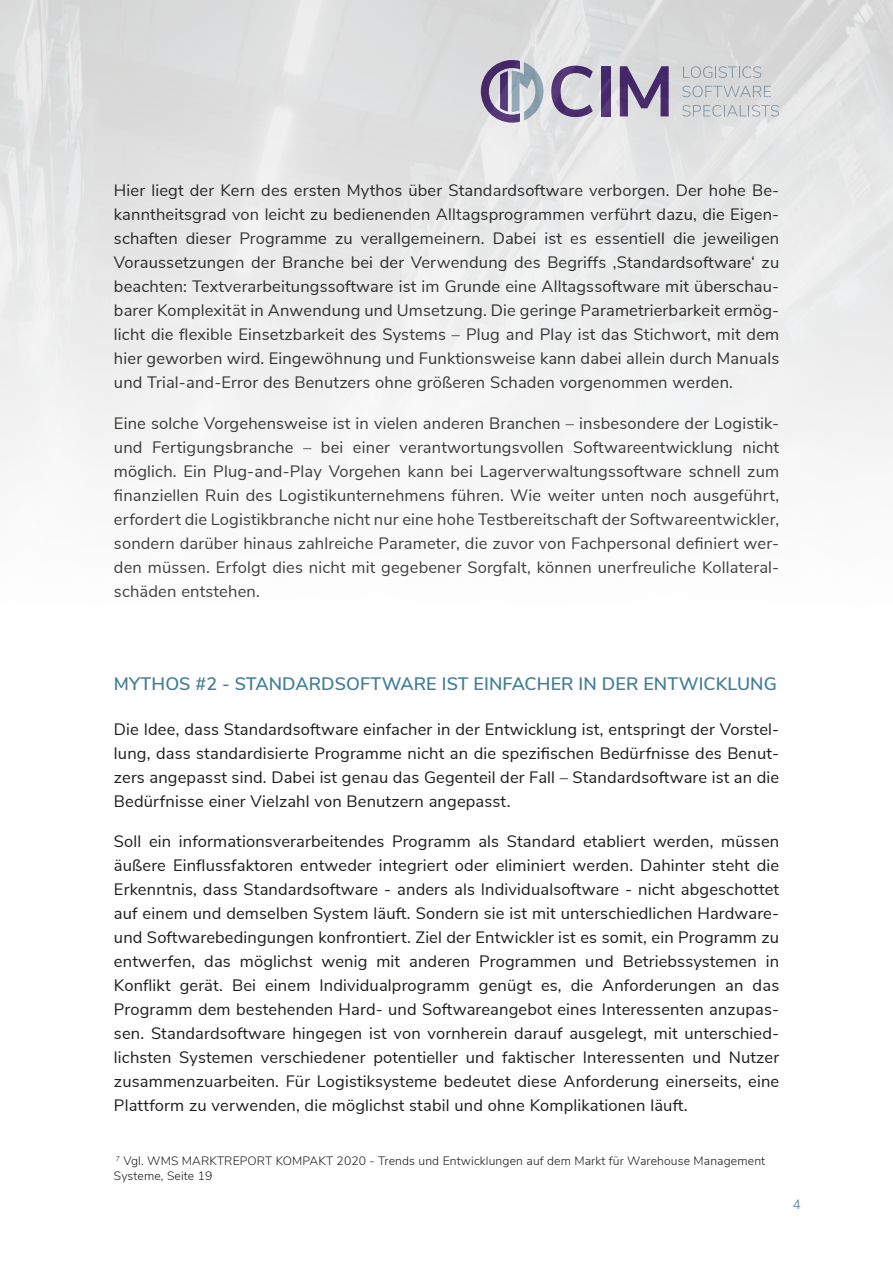
<style>
.page{position:relative;width:893px;height:1263px;background:#fff}
.page>*{position:absolute;margin:0;border:0;box-sizing:border-box;transform-origin:0 0}
.t1{font:600 18px "Nunito Sans";letter-spacing:.005em;color:#427d97}
.t2{font:16.5px/24px "Nunito Sans";letter-spacing:.01em;color:#1d1d1b;text-align:justify}
.t3{font:13.5px "Nunito Sans";color:#6a939c}
.t4{font:300 12.15px/15px "Nunito Sans";letter-spacing:.01em;color:#1d1d1b}
</style>
<div class="page">
<img style="left:0;top:0;width:893px;height:461px">
<p class="t2" style="left:114px;top:179px;width:667px">Hier liegt der Kern des ersten Mythos über Standardsoftware verborgen. Der hohe Be‐ kanntheitsgrad von leicht zu bedienenden Alltagsprogrammen verführt dazu, die Eigen‐ schaften dieser Programme zu verallgemeinern. Dabei ist es essentiell die jeweiligen Voraussetzungen der Branche bei der Verwendung des Begriffs ‚Standardsoftware‘ zu beachten: Textverarbeitungssoftware ist im Grunde eine Alltagssoftware mit überschau‐ barer Komplexität in Anwendung und Umsetzung. Die geringe Parametrierbarkeit ermög‐ licht die flexible Einsetzbarkeit des Systems – Plug and Play ist das Stichwort, mit dem hier geworben wird. Eingewöhnung und Funktionsweise kann dabei allein durch Manuals und Trial-and-Error des Benutzers ohne größeren Schaden vorgenommen werden.</p>
<p class="t2" style="left:114px;top:411px;width:667px">Eine solche Vorgehensweise ist in vielen anderen Branchen – insbesondere der Logistik&shy;und Fertigungsbranche – bei einer verantwortungsvollen Softwareentwicklung nicht möglich. Ein Plug-and-Play Vorgehen kann bei Lagerverwaltungssoftware schnell zum finanziellen Ruin des Logistikunternehmens führen. Wie weiter unten noch ausgeführt, erfordert die Logistikbranche nicht nur eine hohe Testbereitschaft der Softwareentwickler, sondern darüber hinaus zahlreiche Parameter, die zuvor von Fachpersonal definiert wer‐ den müssen. Erfolgt dies nicht mit gegebener Sorgfalt, können unerfreuliche Kollateral‐ schäden entstehen.</p>
<p class="t1" style="left:114px;top:671px;width:664px">MYTHOS #2 - STANDARDSOFTWARE IST EINFACHER IN DER ENTWICKLUNG</p>
<p class="t2" style="left:114px;top:717px;width:667px">Die Idee, dass Standardsoftware einfacher in der Entwicklung ist, entspringt der Vorstel‐ lung, dass standardisierte Programme nicht an die spezifischen Bedürfnisse des Benut‐ zers angepasst sind. Dabei ist genau das Gegenteil der Fall – Standardsoftware ist an die Bedürfnisse einer Vielzahl von Benutzern angepasst.</p>
<p class="t2" style="left:114px;top:830px;width:667px">Soll ein informationsverarbeitendes Programm als Standard etabliert werden, müssen äußere Einflussfaktoren entweder integriert oder eliminiert werden. Dahinter steht die Erkenntnis, dass Standardsoftware - anders als Individualsoftware - nicht abgeschottet auf einem und demselben System läuft. Sondern sie ist mit unterschiedlichen Hardware&shy;und Softwarebedingungen konfrontiert. Ziel der Entwickler ist es somit, ein Programm zu entwerfen, das möglichst wenig mit anderen Programmen und Betriebssystemen in Konflikt gerät. Bei einem Individualprogramm genügt es, die Anforderungen an das Programm dem bestehenden Hard- und Softwareangebot eines Interessenten anzupas‐ sen. Standardsoftware hingegen ist von vornherein darauf ausgelegt, mit unterschied‐ lichsten Systemen verschiedener potentieller und faktischer Interessenten und Nutzer zusammenzuarbeiten. Für Logistiksysteme bedeutet diese Anforderung einerseits, eine Plattform zu verwenden, die möglichst stabil und ohne Komplikationen läuft.</p>
<p class="t4" style="left:114px;top:1153px;width:653px"><sup>7</sup> Vgl. WMS MARKTREPORT KOMPAKT 2020 - Trends und Entwicklungen auf dem Markt für Warehouse Management<br>Systeme, Seite 19</p>
<p class="t3" style="left:793px;top:1195px;width:10px">4</p>
</div>
